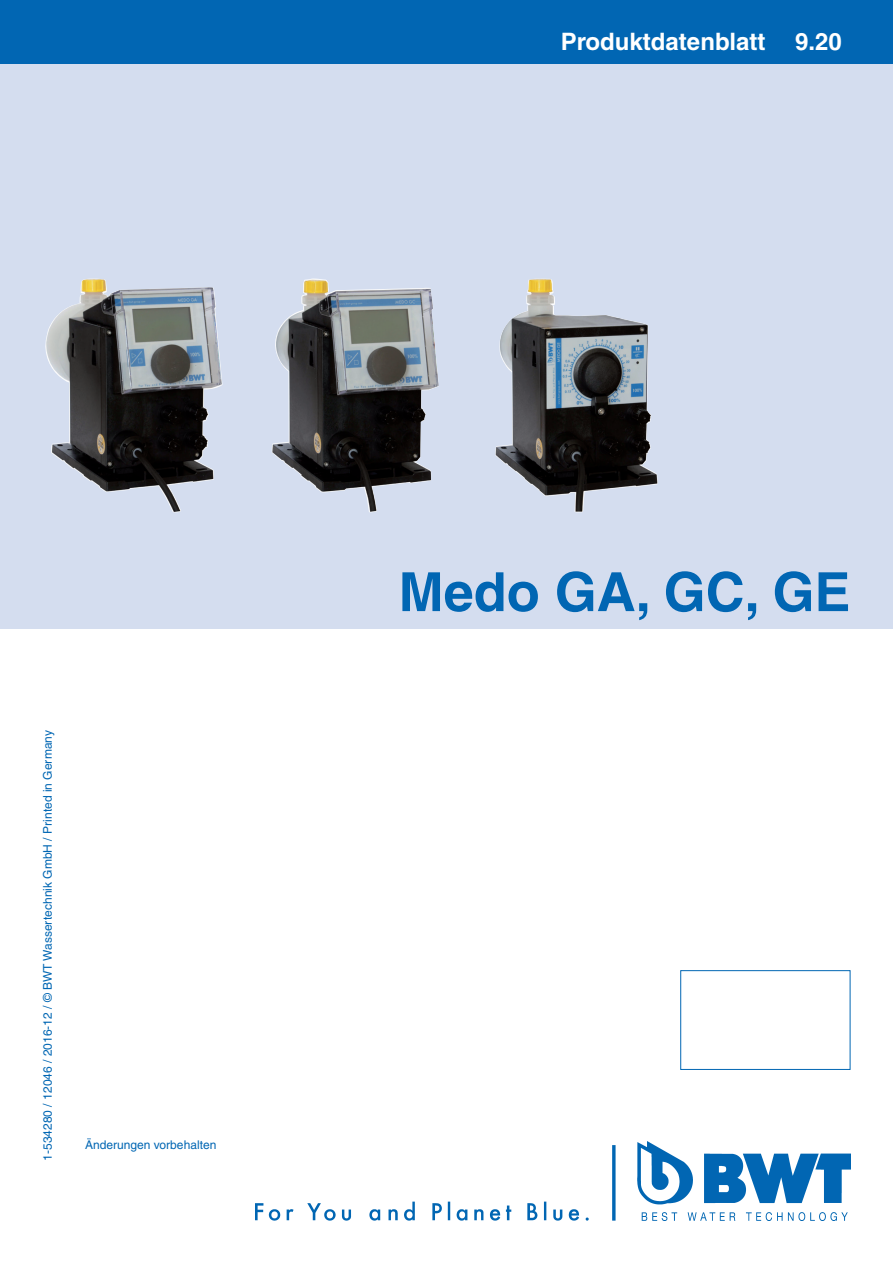
<style>
.page{position:relative;width:893px;height:1263px;background:#fff}
.page>*{position:absolute;margin:0;border:0;box-sizing:border-box;transform-origin:0 0}
.t1{font:700 54px "Helvetica";color:#0166b3}
.t2{font:700 24px "Helvetica";color:#fff}
.t3{font:12px "Helvetica";color:#0166b3}
</style>
<div class="page">
<div style="left:680px;top:970px;width:170px;height:100px;border:1px solid #0166b3"></div>
<div style="left:0;top:43px;width:893px;height:586px;background:#d4ddef"></div>
<div style="left:0;top:0;width:893px;height:64px;background:#0166b3"></div>
<img style="left:255px;top:1141px;width:596px;height:79px">
<img style="left:45px;top:279px;width:177px;height:233px">
<img style="left:495px;top:278px;width:163px;height:235px">
<img style="left:272px;top:279px;width:167px;height:233px">
<h2 class="t2" style="left:561px;top:27px;width:283px">Produktdatenblatt 9.20</h2>
<p class="t3" style="left:41px;top:1160px;width:432px;rotate:-90deg">1-534280 / 12046 / 2016-12 / © BWT Wassertechnik GmbH / Printed in Germany</p>
<p class="t3" style="left:85px;top:1137px;width:133px">Änderungen vorbehalten</p>
<h1 class="t1" style="left:399px;top:559px;width:453px">Medo GA, GC, GE</h1>
</div>
